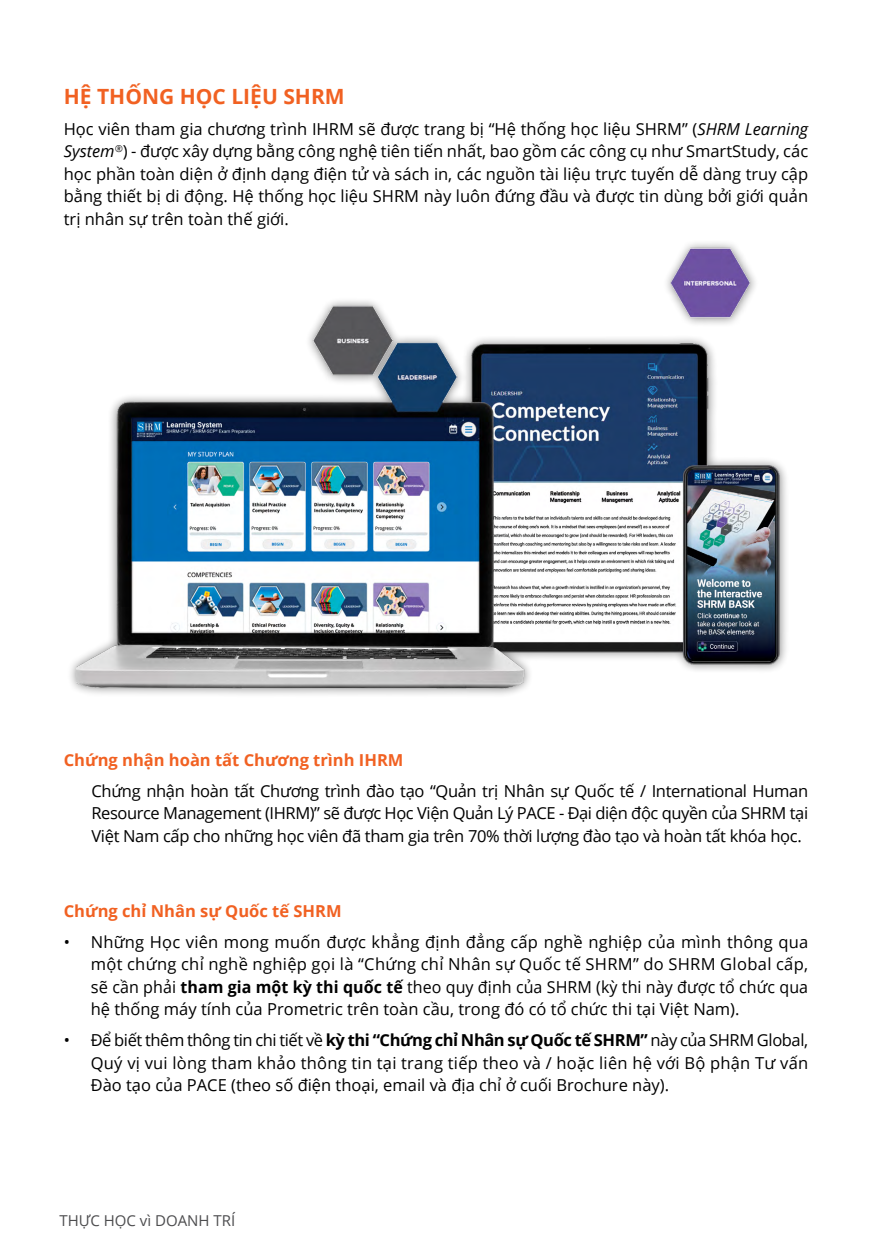
<style>
.page{position:relative;width:872px;height:1255px;background:#fff}
.page>*{position:absolute;margin:0;border:0;box-sizing:border-box;transform-origin:0 0}
.t1{font:700 21px "Open Sans";color:#f16122}
.t2{font:16.5px/22.5px "Open Sans";color:#000;text-align:justify}
.t3{font:700 16.5px "Open Sans";color:#f16122}
.t4{font:15px "Open Sans";color:#4d4d4f}
.s1{font-style:italic}
.s2{font-weight:700}
</style>
<div class="page">
<img style="left:77px;top:243px;width:709px;height:452px">
<p class="t1" style="left:64px;top:81px;width:282px">HỆ THỐNG HỌC LIỆU SHRM</p>
<p class="t2" style="left:64px;top:117px;width:746px">Học viên tham gia chương trình IHRM sẽ được trang bị “Hệ thống học liệu SHRM” (<span class="s1">SHRM Learning System</span><sup>®</sup>) - được xây dựng bằng công nghệ tiên tiến nhất, bao gồm các công cụ như SmartStudy, các học phần toàn diện ở định dạng điện tử và sách in, các nguồn tài liệu trực tuyến dễ dàng truy cập bằng thiết bị di động. Hệ thống học liệu SHRM này luôn đứng đầu và được tin dùng bởi giới quản trị nhân sự trên toàn thế giới.</p>
<p class="t3" style="left:64px;top:748px;width:341px">Chứng nhận hoàn tất Chương trình IHRM</p>
<p class="t2" style="left:91px;top:779px;width:718px">Chứng nhận hoàn tất Chương trình đào tạo “Quản trị Nhân sự Quốc tế / International Human Resource Management (IHRM)” sẽ được Học Viện Quản Lý PACE - Đại diện độc quyền của SHRM tại Việt Nam cấp cho những học viên đã tham gia trên 70% thời lượng đào tạo và hoàn tất khóa học.</p>
<p class="t3" style="left:64px;top:899px;width:279px">Chứng chỉ Nhân sự Quốc tế SHRM</p>
<p class="t2" style="left:91px;top:930px;width:719px;text-indent:-27px">• Những Học viên mong muốn được khẳng định đẳng cấp nghề nghiệp của mình thông qua một chứng chỉ nghề nghiệp gọi là “Chứng chỉ Nhân sự Quốc tế SHRM” do SHRM Global cấp, sẽ cần phải <span class="s2">tham gia một kỳ thi quốc tế</span> theo quy định của SHRM (kỳ thi này được tổ chức qua hệ thống máy tính của Prometric trên toàn cầu, trong đó có tổ chức thi tại Việt Nam).</p>
<p class="t2" style="left:91px;top:1028px;width:719px;text-indent:-27px">• Để biết thêm thông tin chi tiết về <span class="s2">kỳ thi “Chứng chỉ Nhân sự Quốc tế SHRM”</span> này của SHRM Global, Quý vị vui lòng tham khảo thông tin tại trang tiếp theo và / hoặc liên hệ với Bộ phận Tư vấn Đào tạo của PACE (theo số điện thoại, email và địa chỉ ở cuối Brochure này).</p>
<p class="t4" style="left:60px;top:1210px;width:177px">THỰC HỌC vì DOANH TRÍ</p>
</div>
